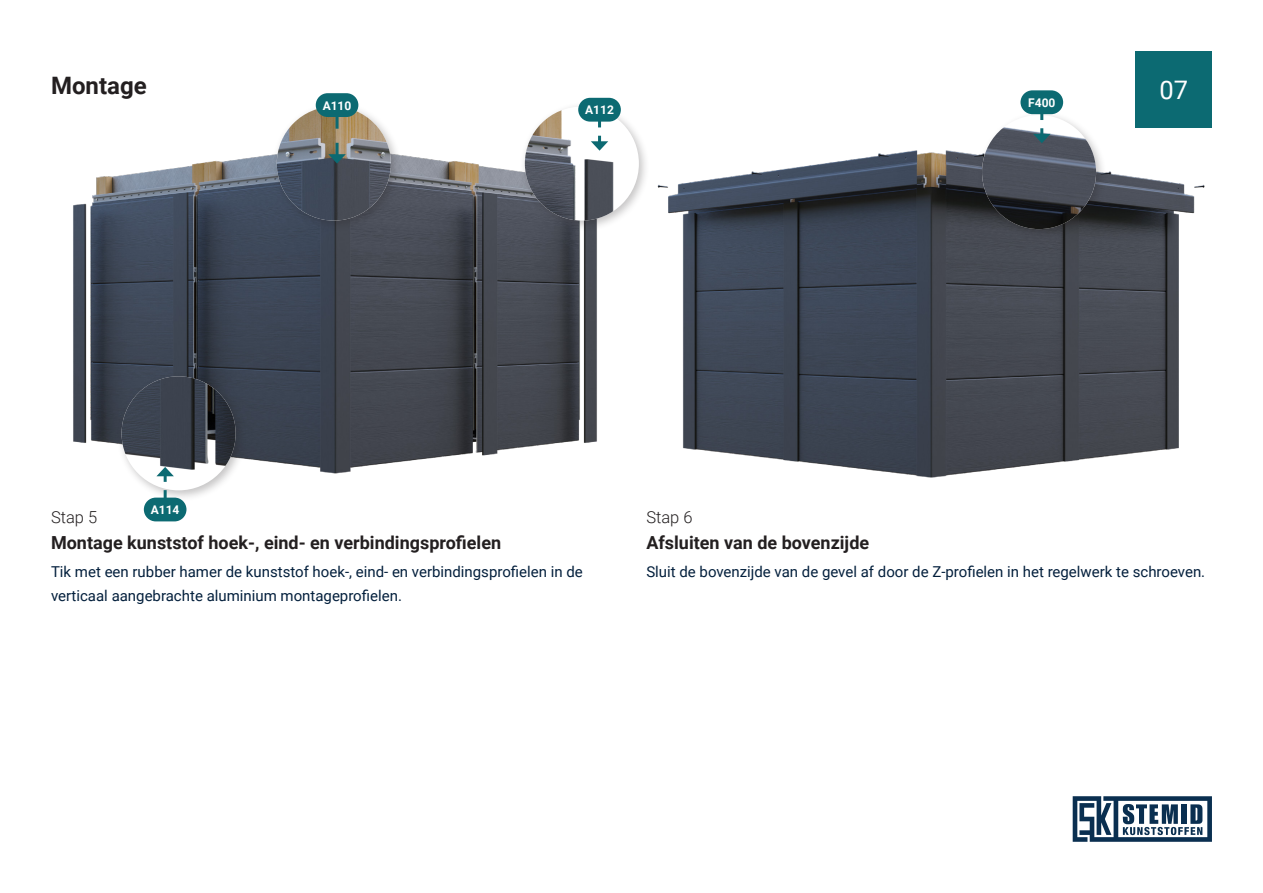
<style>
.page{position:relative;width:1263px;height:893px;background:#fff}
.page>*{position:absolute;margin:0;border:0;box-sizing:border-box;transform-origin:0 0}
.t1{font:25.5px "Roboto";color:#fff}
.t2{font:700 24px "Roboto";color:#231f20}
.t3{font:700 18px "Roboto";color:#231f20}
.t4{font:300 16.5px "Roboto";color:#231f20}
.t5{font:15px/24px "Roboto";color:#031f3c}
.t6{font:700 12px "Roboto";color:#fff}
</style>
<div class="page">
<svg style="left:1073px;top:796px;width:139px;height:46px"></svg>
<div style="left:1135px;top:51px;width:77px;height:77px;background:#0c6a72"></div>
<img style="left:73px;top:154px;width:524px;height:320px">
<img style="left:657px;top:150px;width:548px;height:328px">
<div style="left:116px;top:371px;width:130px;height:130px;background:#231f20;opacity:.26"></div>
<img style="left:122px;top:376px;width:114px;height:114px;border-radius:57px">
<div style="left:520px;top:101px;width:130px;height:130px;background:#231f20;opacity:.26"></div>
<img style="left:525px;top:107px;width:114px;height:114px;border-radius:57px">
<div style="left:977px;top:110px;width:130px;height:130px;background:#231f20;opacity:.26"></div>
<img style="left:982px;top:115px;width:114px;height:114px;border-radius:57px">
<div style="left:272px;top:101px;width:130px;height:130px;background:#231f20;opacity:.26"></div>
<img style="left:277px;top:107px;width:114px;height:114px;border-radius:57px">
<svg style="left:591px;top:122px;width:17px;height:29px"></svg>
<svg style="left:1033px;top:114px;width:17px;height:29px"></svg>
<svg style="left:328px;top:117px;width:18px;height:47px"></svg>
<svg style="left:156px;top:467px;width:18px;height:31px"></svg>
<div style="left:578px;top:98px;width:43px;height:24px;background:#0c6a72;border-radius:12px"></div>
<div style="left:1020px;top:90px;width:43px;height:24px;background:#0c6a72;border-radius:12px"></div>
<div style="left:316px;top:93px;width:42px;height:24px;background:#0c6a72;border-radius:12px"></div>
<div style="left:144px;top:498px;width:42px;height:23px;background:#0c6a72;border-radius:12px"></div>
<h1 class="t2" style="left:51px;top:69px;width:97px">Montage</h1>
<p class="t1" style="left:1159px;top:72px;width:30px">07</p>
<p class="t6" style="left:323px;top:97px;width:30px">A110</p>
<p class="t6" style="left:1028px;top:94px;width:29px">F400</p>
<p class="t6" style="left:585px;top:102px;width:30px">A112</p>
<p class="t6" style="left:151px;top:501px;width:30px">A114</p>
<h1 class="t4" style="left:51px;top:505px;width:48px">Stap 5</h1>
<h1 class="t4" style="left:646px;top:505px;width:48px">Stap 6</h1>
<p class="t5" style="left:646px;top:559px;width:560px">Sluit de bovenzijde van de gevel af door de Z-profielen in het regelwerk te schroeven.</p>
<h1 class="t3" style="left:51px;top:530px;width:452px">Montage kunststof hoek-, eind- en verbindingsprofielen</h1>
<h1 class="t3" style="left:646px;top:530px;width:224px">Afsluiten van de bovenzijde</h1>
<p class="t5" style="left:51px;top:559px;width:533px">Tik met een rubber hamer de kunststof hoek-, eind- en verbindingsprofielen in de verticaal aangebrachte aluminium montageprofielen.</p>
</div>
